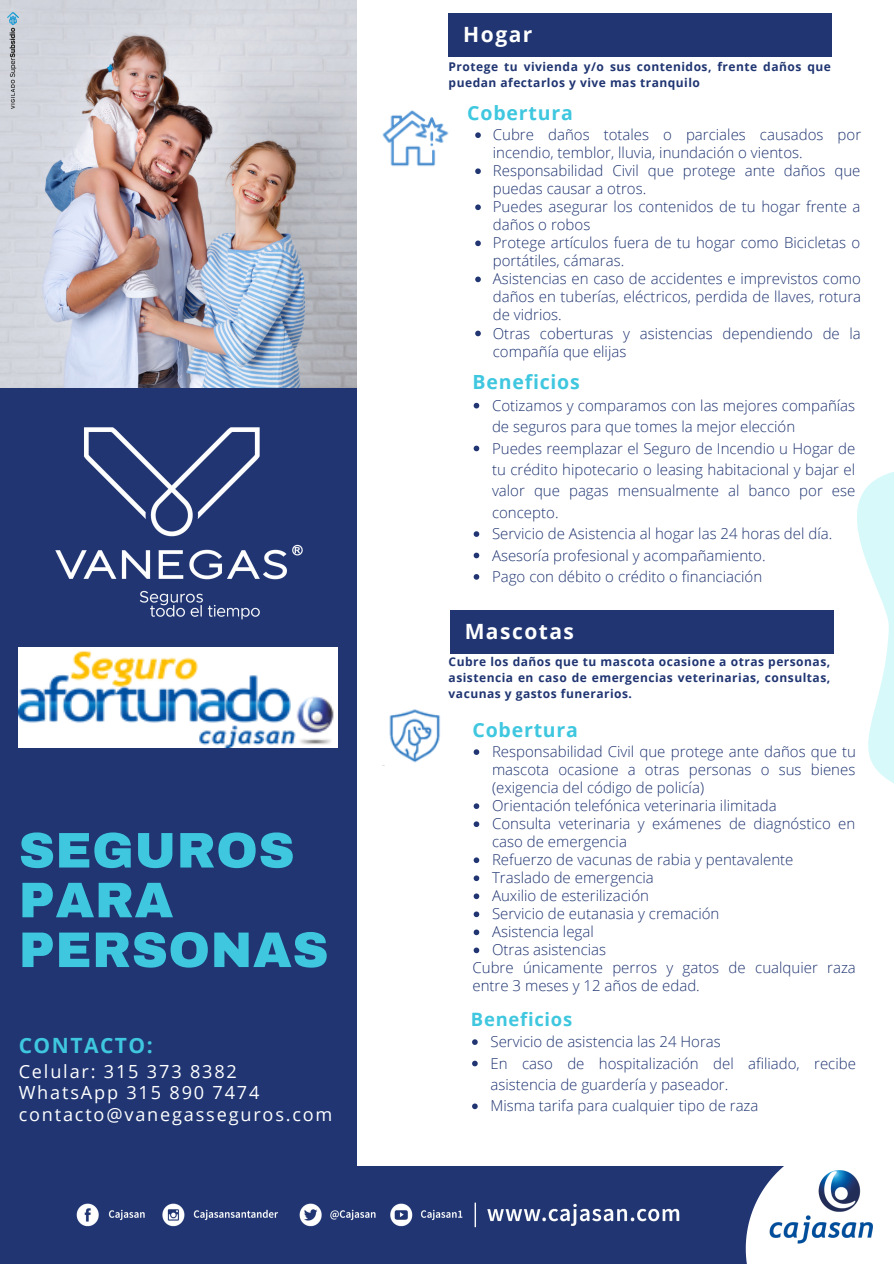
<style>
.page{position:relative;width:894px;height:1264px;background:#fff}
.page>*{position:absolute;margin:0;border:0;box-sizing:border-box;transform-origin:0 0}
.t1{font:900 50.1px/49.8px "Archivo";letter-spacing:.01em;color:#3fc7df}
.t2{font:700 21px "Open Sans";letter-spacing:.07em;color:#fff}
.t3{font:700 21px "Open Sans";letter-spacing:.07em;color:#3fc7df}
.t4{font:700 19.5px "Open Sans";letter-spacing:.04em;color:#3fc7df}
.t5{font:700 18.45px "Open Sans";letter-spacing:.04em;color:#3fc7df}
.t6{font:18.15px "Open Sans";letter-spacing:.1em;color:#fff}
.t7{font:300 15px/18px "Open Sans";color:#203572}
.t8{font:700 12px/16px "Open Sans";letter-spacing:.04em;color:#203572;text-align:justify}
</style>
<div class="page">
<div style="left:0;top:1165px;width:893px;height:98px;background:#203572"></div>
<div style="left:0;top:388px;width:356px;height:778px;background:#203572"></div>
<img style="left:0;top:0;width:356px;height:387px">
<svg style="left:745px;top:1165px;width:148px;height:98px"></svg>
<img style="left:763px;top:1165px;width:119px;height:85px">
<svg style="left:832px;top:472px;width:61px;height:311px"></svg>
<img style="left:55px;top:427px;width:248px;height:193px">
<img style="left:19px;top:647px;width:318px;height:100px">
<img style="left:76px;top:1202px;width:604px;height:26px">
<div style="left:448px;top:13px;width:383px;height:44px;background:#203572"></div>
<img style="left:382px;top:110px;width:67px;height:57px">
<div style="left:450px;top:610px;width:382px;height:44px;background:#203572"></div>
<img style="left:389px;top:709px;width:52px;height:54px">
<svg style="left:475px;top:132px;width:5px;height:6px"></svg>
<svg style="left:475px;top:168px;width:5px;height:6px"></svg>
<svg style="left:475px;top:204px;width:5px;height:6px"></svg>
<svg style="left:475px;top:240px;width:5px;height:6px"></svg>
<svg style="left:475px;top:276px;width:5px;height:6px"></svg>
<svg style="left:475px;top:330px;width:5px;height:6px"></svg>
<svg style="left:473px;top:403px;width:6px;height:5px"></svg>
<svg style="left:473px;top:445px;width:6px;height:6px"></svg>
<svg style="left:473px;top:531px;width:6px;height:6px"></svg>
<svg style="left:473px;top:552px;width:6px;height:6px"></svg>
<svg style="left:473px;top:574px;width:6px;height:5px"></svg>
<svg style="left:473px;top:749px;width:6px;height:6px"></svg>
<svg style="left:473px;top:803px;width:6px;height:6px"></svg>
<svg style="left:473px;top:821px;width:6px;height:6px"></svg>
<svg style="left:473px;top:857px;width:6px;height:6px"></svg>
<svg style="left:473px;top:875px;width:6px;height:6px"></svg>
<svg style="left:473px;top:893px;width:6px;height:6px"></svg>
<svg style="left:473px;top:911px;width:6px;height:6px"></svg>
<svg style="left:473px;top:929px;width:6px;height:6px"></svg>
<svg style="left:473px;top:947px;width:6px;height:6px"></svg>
<svg style="left:472px;top:1039px;width:5px;height:5px"></svg>
<svg style="left:472px;top:1060px;width:5px;height:6px"></svg>
<svg style="left:472px;top:1103px;width:5px;height:6px"></svg>
<img style="left:7px;top:13px;width:12px;height:95px">
<p class="t1" style="left:19px;top:825px;width:311px">SEGUROS<br>PARA<br>PERSONAS</p>
<p class="t3" style="left:19px;top:1030px;width:135px">CONTACTO:</p>
<p class="t6" style="left:19px;top:1058px;width:219px">Celular: 315 373 8382</p>
<p class="t6" style="left:19px;top:1079px;width:242px">WhatsApp 315 890 7474</p>
<p class="t6" style="left:19px;top:1101px;width:315px">contacto@vanegasseguros.com</p>
<p class="t2" style="left:463px;top:19px;width:71px">Hogar</p>
<p class="t8" style="left:448px;top:58px;width:384px">Protege tu vivienda y/o sus contenidos, frente daños que puedan afectarlos y vive mas tranquilo</p>
<p class="t4" style="left:467px;top:99px;width:107px">Cobertura</p>
<p class="t7" style="left:492px;top:125px;width:370px">Cubre daños totales o parciales causados por incendio, temblor, lluvia, inundación o vientos.</p>
<p class="t7" style="left:492px;top:161px;width:369px">Responsabilidad Civil que protege ante daños que puedas causar a otros.</p>
<p class="t7" style="left:492px;top:197px;width:369px">Puedes asegurar los contenidos de tu hogar frente a daños o robos</p>
<p class="t7" style="left:492px;top:233px;width:369px">Protege artículos fuera de tu hogar como Bicicletas o portátiles, cámaras.</p>
<p class="t7" style="left:492px;top:269px;width:369px;text-align:justify">Asistencias en caso de accidentes e imprevistos como daños en tuberías, eléctricos, perdida de llaves, rotura de vidrios.</p>
<p class="t7" style="left:492px;top:324px;width:369px">Otras coberturas y asistencias dependiendo de la compañía que elijas</p>
<p class="t4" style="left:472px;top:368px;width:109px">Beneficios</p>
<p class="t7" style="left:492px;top:394px;width:364px;line-height:21.5px">Cotizamos y comparamos con las mejores compañías de seguros para que tomes la mejor elección</p>
<p class="t7" style="left:492px;top:437px;width:365px;line-height:21.5px;text-align:justify">Puedes reemplazar el Seguro de Incendio u Hogar de tu crédito hipotecario o leasing habitacional y bajar el valor que pagas mensualmente al banco por ese concepto.</p>
<p class="t7" style="left:492px;top:524px;width:341px">Servicio de Asistencia al hogar las 24 horas del día.</p>
<p class="t7" style="left:492px;top:545px;width:275px">Asesoría profesional y acompañamiento.</p>
<p class="t7" style="left:492px;top:567px;width:271px">Pago con débito o crédito o financiación</p>
<p class="t2" style="left:464px;top:616px;width:111px">Mascotas</p>
<p class="t8" style="left:448px;top:653px;width:383px">Cubre los daños que tu mascota ocasione a otras personas, asistencia en caso de emergencias veterinarias, consultas, vacunas y gastos funerarios.</p>
<p class="t4" style="left:472px;top:716px;width:107px">Cobertura</p>
<p class="t7" style="left:492px;top:742px;width:365px;text-align:justify">Responsabilidad Civil que protege ante daños que tu mascota ocasione a otras personas o sus bienes (exigencia del código de policía)</p>
<p class="t7" style="left:492px;top:796px;width:286px">Orientación telefónica veterinaria ilimitada</p>
<p class="t7" style="left:492px;top:814px;width:365px">Consulta veterinaria y exámenes de diagnóstico en caso de emergencia</p>
<p class="t7" style="left:492px;top:850px;width:303px">Refuerzo de vacunas de rabia y pentavalente</p>
<p class="t7" style="left:492px;top:868px;width:163px">Traslado de emergencia</p>
<p class="t7" style="left:492px;top:886px;width:158px">Auxilio de esterilización</p>
<p class="t7" style="left:492px;top:904px;width:229px">Servicio de eutanasia y cremación</p>
<p class="t7" style="left:492px;top:922px;width:103px">Asistencia legal</p>
<p class="t7" style="left:492px;top:940px;width:116px">Otras asistencias</p>
<p class="t7" style="left:472px;top:958px;width:385px">Cubre únicamente perros y gatos de cualquier raza entre 3 meses y 12 años de edad.</p>
<p class="t5" style="left:471px;top:1005px;width:103px">Beneficios</p>
<p class="t7" style="left:490px;top:1032px;width:232px">Servicio de asistencia las 24 Horas</p>
<p class="t7" style="left:490px;top:1052px;width:367px;line-height:21.5px">En caso de hospitalización del afiliado, recibe asistencia de guardería y paseador.</p>
<p class="t7" style="left:490px;top:1096px;width:269px">Misma tarifa para cualquier tipo de raza</p>
</div>
